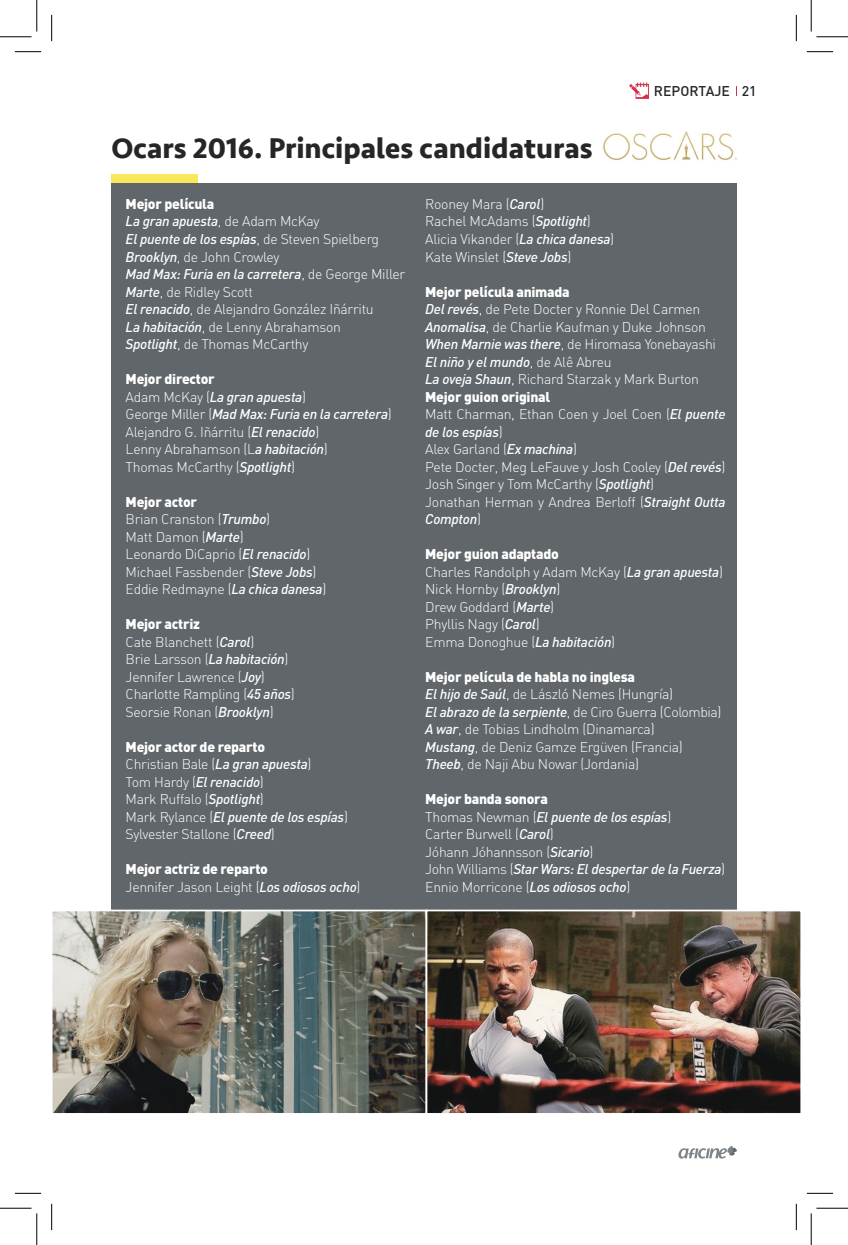
<style>
.page{position:relative;width:848px;height:1245px;background:#fff}
.page>*{position:absolute;margin:0;border:0;box-sizing:border-box;transform-origin:0 0}
.tit_general{font:700 29.4px "Seravek";color:#262527}
.tx_general_-_sin_gui{font:14px/17.5px "DIN Light Alternate";letter-spacing:-.02em;color:#fff}
.tx_general_-_sin_gui-2{font:italic 500 14px "DIN";letter-spacing:-.02em;color:#fff}
.tx_general_-_sin_gui-3{font:900 14px "DIN";letter-spacing:-.02em;color:#fff}
.t1{font:500 14px "DIN";color:#262527}
.s1{font-family:"DIN Light Alternate";font-weight:400;font-style:normal}
.s2{font-family:"DIN";font-weight:500;font-style:italic}
</style>
<div class="page">
<svg style="left:629px;top:82px;width:20px;height:17px"></svg>
<svg style="left:678px;top:1146px;width:58px;height:12px"></svg>
<div style="left:111px;top:183px;width:625px;height:929px;background:#61666a"></div>
<img style="left:603px;top:131px;width:134px;height:30px">
<div style="left:111px;top:174px;width:86px;height:9px;background:#f9e95a"></div>
<img style="left:54px;top:912px;width:370px;height:199px">
<div style="left:51px;top:909px;width:376px;height:205px;border:2px solid #fff"></div>
<img style="left:428px;top:912px;width:371px;height:199px">
<div style="left:425px;top:909px;width:377px;height:205px;border:2px solid #fff"></div>
<svg style="left:15px;top:51px;width:26px;height:1px"></svg>
<svg style="left:806px;top:51px;width:26px;height:1px"></svg>
<svg style="left:15px;top:1192px;width:26px;height:1px"></svg>
<svg style="left:807px;top:1192px;width:25px;height:1px"></svg>
<svg style="left:51px;top:15px;width:1px;height:26px"></svg>
<svg style="left:51px;top:1203px;width:1px;height:26px"></svg>
<svg style="left:795px;top:15px;width:1px;height:26px"></svg>
<svg style="left:795px;top:1204px;width:1px;height:25px"></svg>
<hr style="left:0;top:36px;width:32px;height:1px;background:#000">
<hr style="left:816px;top:36px;width:31px;height:1px;background:#000">
<hr style="left:0;top:1207px;width:32px;height:1px;background:#000">
<hr style="left:816px;top:1207px;width:31px;height:1px;background:#000">
<hr style="left:36px;top:0;width:1px;height:31px;background:#000">
<hr style="left:36px;top:1213px;width:1px;height:31px;background:#000">
<hr style="left:810px;top:0;width:1px;height:31px;background:#000">
<hr style="left:810px;top:1213px;width:1px;height:31px;background:#000">
<p class="tit_general" style="left:111px;top:125px;width:482px">Ocars 2016. Principales candidaturas</p>
<p class="t1" style="left:654px;top:82px;width:104px">REPORTAJE 21</p>
<p class="tx_general_-_sin_gui-3" style="left:126px;top:194px;width:90px">Mejor película</p>
<p class="tx_general_-_sin_gui-2" style="left:126px;top:212px;width:195px">La gran apuesta<span class="s1">, de Adam McKay</span></p>
<p class="tx_general_-_sin_gui-2" style="left:126px;top:230px;width:255px">El puente de los espías<span class="s1">, de Steven Spielberg</span></p>
<p class="tx_general_-_sin_gui" style="left:126px;top:247px;width:155px"><span class="s2">Brooklyn</span>, de John Crowley</p>
<p class="tx_general_-_sin_gui-2" style="left:126px;top:265px;width:281px">Mad Max: Furia en la carretera<span class="s1">, de George Miller</span></p>
<p class="tx_general_-_sin_gui" style="left:126px;top:282px;width:129px"><span class="s2">Marte</span>, de Ridley Scott</p>
<p class="tx_general_-_sin_gui" style="left:126px;top:300px;width:249px"><span class="s2">El renacido</span>, de Alejandro González Iñárritu</p>
<p class="tx_general_-_sin_gui" style="left:126px;top:317px;width:217px"><span class="s2">La habitación</span>, de Lenny Abrahamson</p>
<p class="tx_general_-_sin_gui" style="left:126px;top:335px;width:184px"><span class="s2">Spotlight</span>, de Thomas McCarthy</p>
<p class="tx_general_-_sin_gui-3" style="left:126px;top:369px;width:91px">Mejor director</p>
<p class="tx_general_-_sin_gui-2" style="left:126px;top:387px;width:182px"><span class="s1">Adam McKay (</span>La gran apuesta<span class="s1">)</span></p>
<p class="tx_general_-_sin_gui-2" style="left:126px;top:405px;width:267px"><span class="s1">George Miller (</span>Mad Max: Furia en la carretera<span class="s1">)</span></p>
<p class="tx_general_-_sin_gui" style="left:126px;top:422px;width:195px">Alejandro G. Iñárritu (<span class="s2">El renacido</span>)</p>
<p class="tx_general_-_sin_gui" style="left:126px;top:440px;width:203px">Lenny Abrahamson (L<span class="s2">a habitación</span>)</p>
<p class="tx_general_-_sin_gui" style="left:126px;top:457px;width:171px">Thomas McCarthy (<span class="s2">Spotlight</span>)</p>
<p class="tx_general_-_sin_gui-3" style="left:126px;top:492px;width:73px">Mejor actor</p>
<p class="tx_general_-_sin_gui" style="left:126px;top:510px;width:146px">Brian Cranston (<span class="s2">Trumbo</span>)</p>
<p class="tx_general_-_sin_gui" style="left:126px;top:527px;width:120px">Matt Damon (<span class="s2">Marte</span>)</p>
<p class="tx_general_-_sin_gui" style="left:126px;top:545px;width:186px">Leonardo DiCaprio (<span class="s2">El renacido</span>)</p>
<p class="tx_general_-_sin_gui" style="left:126px;top:562px;width:192px">Michael Fassbender (<span class="s2">Steve Jobs</span>)</p>
<p class="tx_general_-_sin_gui" style="left:126px;top:580px;width:202px">Eddie Redmayne (<span class="s2">La chica danesa</span>)</p>
<p class="tx_general_-_sin_gui-3" style="left:126px;top:614px;width:76px">Mejor actriz</p>
<p class="tx_general_-_sin_gui" style="left:126px;top:632px;width:130px">Cate Blanchett (<span class="s2">Carol</span>)</p>
<p class="tx_general_-_sin_gui" style="left:126px;top:650px;width:164px">Brie Larsson (<span class="s2">La habitación</span>)</p>
<p class="tx_general_-_sin_gui" style="left:126px;top:667px;width:140px">Jennifer Lawrence (<span class="s2">Joy</span>)</p>
<p class="tx_general_-_sin_gui" style="left:126px;top:685px;width:171px">Charlotte Rampling (<span class="s2">45 años</span>)</p>
<p class="tx_general_-_sin_gui" style="left:126px;top:702px;width:149px">Seorsie Ronan (<span class="s2">Brooklyn</span>)</p>
<p class="tx_general_-_sin_gui-3" style="left:126px;top:737px;width:141px">Mejor actor de reparto</p>
<p class="tx_general_-_sin_gui" style="left:126px;top:755px;width:187px">Christian Bale (<span class="s2">La gran apuesta</span>)</p>
<p class="tx_general_-_sin_gui" style="left:126px;top:772px;width:140px">Tom Hardy (<span class="s2">El renacido</span>)</p>
<p class="tx_general_-_sin_gui" style="left:126px;top:790px;width:140px">Mark Ruffalo (<span class="s2">Spotlight</span>)</p>
<p class="tx_general_-_sin_gui-2" style="left:126px;top:807px;width:224px"><span class="s1">Mark Rylance (</span>El puente de los espías<span class="s1">)</span></p>
<p class="tx_general_-_sin_gui" style="left:126px;top:825px;width:151px">Sylvester Stallone (<span class="s2">Creed</span>)</p>
<p class="tx_general_-_sin_gui-3" style="left:126px;top:859px;width:144px">Mejor actriz de reparto</p>
<p class="tx_general_-_sin_gui" style="left:126px;top:877px;width:236px">Jennifer Jason Leight (<span class="s2">Los odiosos ocho</span>)</p>
<p class="tx_general_-_sin_gui" style="left:425px;top:195px;width:121px">Rooney Mara (<span class="s2">Carol</span>)</p>
<p class="tx_general_-_sin_gui" style="left:425px;top:212px;width:167px">Rachel McAdams (<span class="s2">Spotlight</span>)</p>
<p class="tx_general_-_sin_gui" style="left:425px;top:230px;width:190px">Alicia Vikander (<span class="s2">La chica danesa</span>)</p>
<p class="tx_general_-_sin_gui" style="left:425px;top:247px;width:148px">Kate Winslet (<span class="s2">Steve Jobs</span>)</p>
<p class="tx_general_-_sin_gui-3" style="left:425px;top:282px;width:146px">Mejor película animada</p>
<p class="tx_general_-_sin_gui" style="left:425px;top:300px;width:277px"><span class="s2">Del revés</span>, de Pete Docter y Ronnie Del Carmen</p>
<p class="tx_general_-_sin_gui" style="left:425px;top:317px;width:282px"><span class="s2">Anomalisa</span>, de Charlie Kaufman y Duke Johnson</p>
<p class="tx_general_-_sin_gui" style="left:425px;top:335px;width:292px"><span class="s2">When Marnie was there</span>, de Hiromasa Yonebayashi</p>
<p class="tx_general_-_sin_gui-2" style="left:425px;top:352px;width:188px">El niño y el mundo<span class="s1">, de Alê Abreu</span></p>
<p class="tx_general_-_sin_gui" style="left:425px;top:370px;width:275px"><span class="s2">La oveja Shaun</span>, Richard Starzak y Mark Burton</p>
<p class="tx_general_-_sin_gui-3" style="left:425px;top:387px;width:126px">Mejor guion original</p>
<p class="tx_general_-_sin_gui" style="left:425px;top:405px;width:302px">Matt Charman, Ethan Coen y Joel Coen (<span class="s2">El puente de los espías</span>)</p>
<p class="tx_general_-_sin_gui" style="left:425px;top:440px;width:153px">Alex Garland (<span class="s2">Ex machina</span>)</p>
<p class="tx_general_-_sin_gui" style="left:425px;top:457px;width:302px">Pete Docter, Meg LeFauve y Josh Cooley (<span class="s2">Del revés</span>)</p>
<p class="tx_general_-_sin_gui" style="left:425px;top:475px;width:230px">Josh Singer y Tom McCarthy (<span class="s2">Spotlight</span>)</p>
<p class="tx_general_-_sin_gui" style="left:425px;top:492px;width:302px">Jonathan Herman y Andrea Berloff (<span class="s2">Straight Outta<br>Compton</span>)</p>
<p class="tx_general_-_sin_gui-3" style="left:425px;top:544px;width:135px">Mejor guion adaptado</p>
<p class="tx_general_-_sin_gui" style="left:425px;top:562px;width:299px">Charles Randolph y Adam McKay (<span class="s2">La gran apuesta</span>)</p>
<p class="tx_general_-_sin_gui" style="left:425px;top:580px;width:137px">Nick Hornby (<span class="s2">Brooklyn</span>)</p>
<p class="tx_general_-_sin_gui" style="left:425px;top:597px;width:130px">Drew Goddard (<span class="s2">Marte</span>)</p>
<p class="tx_general_-_sin_gui" style="left:425px;top:615px;width:116px">Phyllis Nagy (<span class="s2">Carol</span>)</p>
<p class="tx_general_-_sin_gui" style="left:425px;top:632px;width:191px">Emma Donoghue (<span class="s2">La habitación</span>)</p>
<p class="tx_general_-_sin_gui-3" style="left:425px;top:667px;width:211px">Mejor película de habla no inglesa</p>
<p class="tx_general_-_sin_gui" style="left:425px;top:685px;width:249px"><span class="s2">El hijo de Saúl</span>, de László Nemes (Hungría)</p>
<p class="tx_general_-_sin_gui" style="left:425px;top:702px;width:298px"><span class="s2">El abrazo de la serpiente</span>, de Ciro Guerra (Colombia)</p>
<p class="tx_general_-_sin_gui" style="left:425px;top:720px;width:231px"><span class="s2">A war</span>, de Tobias Lindholm (Dinamarca)</p>
<p class="tx_general_-_sin_gui" style="left:425px;top:737px;width:259px"><span class="s2">Mustang</span>, de Deniz Gamze Ergüven (Francia)</p>
<p class="tx_general_-_sin_gui" style="left:425px;top:755px;width:215px"><span class="s2">Theeb</span>, de Naji Abu Nowar (Jordania)</p>
<p class="tx_general_-_sin_gui-3" style="left:425px;top:789px;width:124px">Mejor banda sonora</p>
<p class="tx_general_-_sin_gui-2" style="left:425px;top:807px;width:247px"><span class="s1">Thomas Newman (</span>El puente de los espías<span class="s1">)</span></p>
<p class="tx_general_-_sin_gui" style="left:425px;top:825px;width:130px">Carter Burwell (<span class="s2">Carol</span>)</p>
<p class="tx_general_-_sin_gui" style="left:425px;top:842px;width:170px">Jóhann Jóhannsson (<span class="s2">Sicario</span>)</p>
<p class="tx_general_-_sin_gui-2" style="left:425px;top:860px;width:301px"><span class="s1">John Williams (</span>Star Wars: El despertar de la Fuerza<span class="s1">)</span></p>
<p class="tx_general_-_sin_gui" style="left:425px;top:877px;width:206px">Ennio Morricone (<span class="s2">Los odiosos ocho</span>)</p>
</div>
